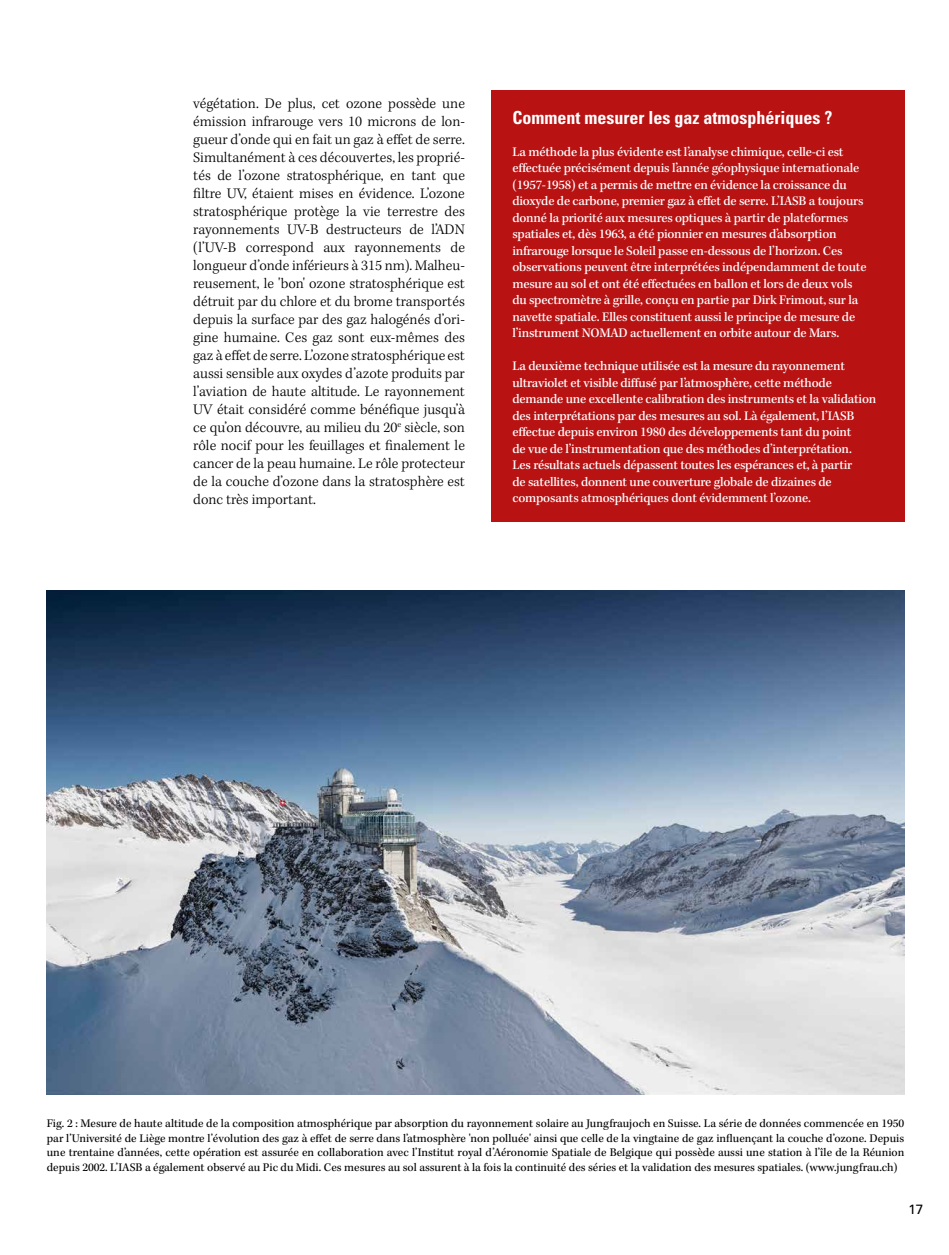
<style>
.page{position:relative;width:949px;height:1255px;background:#fff}
.page>*{position:absolute;margin:0;border:0;box-sizing:border-box;transform-origin:0 0}
.t1{font:700 condensed 18px "Univers LT Std";color:#fff}
.t2{font:300 15px/18px "Kepler Std";color:#000;text-align:justify}
.t3{font:500 13.5px/16.5px "Kepler Std";letter-spacing:-.015em;color:#fff}
.t4{font:13.5px "Univers LT Std";color:#000}
.t5{font:12px/14.4px "Kepler Std";color:#000;text-align:justify}
</style>
<div class="page">
<img style="left:47px;top:590px;width:857px;height:504px">
<div style="left:491px;top:90px;width:413px;height:431px;background:#b81213"></div>
<p class="t2" style="left:193px;top:95px;width:273px">végétation. De plus, cet ozone possède une émission infrarouge vers 10 microns de lon&shy;gueur d’onde qui en fait un gaz à effet de serre.<br>Simultanément à ces découvertes, les proprié&shy;tés de l’ozone stratosphérique, en tant que filtre UV, étaient mises en évidence. L’ozone stratosphérique protège la vie terrestre des rayonnements UV-B destructeurs de l’ADN (l’UV-B correspond aux rayonnements de longueur d’onde inférieurs à 315 nm). Malheu&shy;reusement, le 'bon' ozone stratosphérique est détruit par du chlore et du brome transportés depuis la surface par des gaz halogénés d’ori&shy;gine humaine. Ces gaz sont eux-mêmes des gaz à effet de serre. L’ozone stratosphérique est aussi sensible aux oxydes d’azote produits par l’aviation de haute altitude. Le rayonnement UV était considéré comme bénéfique jusqu’à ce qu’on découvre, au milieu du 20<sup>e</sup> siècle, son rôle nocif pour les feuillages et finalement le cancer de la peau humaine. Le rôle protecteur de la couche d’ozone dans la stratosphère est donc très important.</p>
<h1 class="t1" style="left:512px;top:107px;width:321px">Comment mesurer les gaz atmosphériques ?</h1>
<p class="t3" style="left:512px;top:144px;width:355px">La méthode la plus évidente est l’analyse chimique, celle-ci est effectuée précisément depuis l’année géophysique internationale (1957-1958) et a permis de mettre en évidence la croissance du dioxyde de carbone, premier gaz à effet de serre. L’IASB a toujours donné la priorité aux mesures optiques à partir de plateformes spatiales et, dès 1963, a été pionnier en mesures d’absorption infrarouge lorsque le Soleil passe en-dessous de l’horizon. Ces observations peuvent être interprétées indépendamment de toute mesure au sol et ont été effectuées en ballon et lors de deux vols du spectromètre à grille, conçu en partie par Dirk Frimout, sur la navette spatiale. Elles constituent aussi le principe de mesure de l’instrument NOMAD actuellement en orbite autour de Mars.</p>
<p class="t3" style="left:512px;top:358px;width:365px">La deuxième technique utilisée est la mesure du rayonnement ultraviolet et visible diffusé par l’atmosphère, cette méthode demande une excellente calibration des instruments et la validation des interprétations par des mesures au sol. Là également, l’IASB effectue depuis environ 1980 des développements tant du point<br>de vue de l’instrumentation que des méthodes d’interprétation.<br>Les résultats actuels dépassent toutes les espérances et, à partir<br>de satellites, donnent une couverture globale de dizaines de composants atmosphériques dont évidemment l’ozone.</p>
<p class="t5" style="left:47px;top:1116px;width:858px">Fig. 2 : Mesure de haute altitude de la composition atmosphérique par absorption du rayonnement solaire au Jungfraujoch en Suisse. La série de données commencée en 1950 par l’Université de Liège montre l’évolution des gaz à effet de serre dans l’atmosphère 'non polluée' ainsi que celle de la vingtaine de gaz influençant la couche d’ozone. Depuis une trentaine d’années, cette opération est assurée en collaboration avec l’Institut royal d’Aéronomie Spatiale de Belgique qui possède aussi une station à l’île de la Réunion depuis 2002. L’IASB a également observé au Pic du Midi. Ces mesures au sol assurent à la fois la continuité des séries et la validation des mesures spatiales. (www.jungfrau.ch)</p>
<p class="t4" style="left:908px;top:1200px;width:16px">17</p>
</div>
